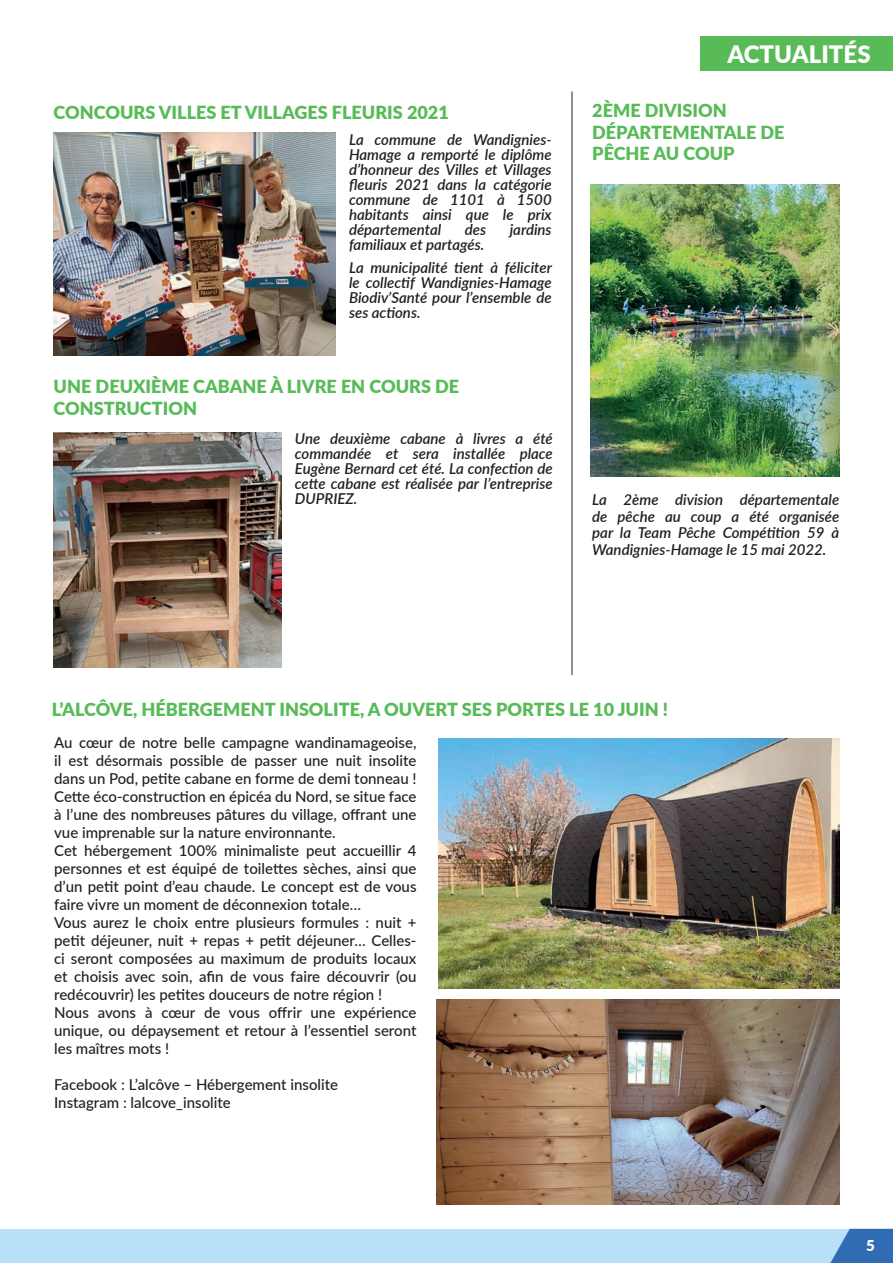
<style>
.page{position:relative;width:893px;height:1263px;background:#fff}
.page>*{position:absolute;margin:0;border:0;box-sizing:border-box;transform-origin:0 0}
.t1{font:900 24px "Lato";color:#fff}
.t2{font:900 18px/21.6px "Lato";color:#58bb58}
.t3{font:500 15px/18px "Lato";color:#231f20}
.t4{font:italic 600 15px/15px "Lato";color:#231f20;text-align:justify}
.t5{font:900 15px "Lato";color:#fff}
</style>
<div class="page">
<div style="left:0;top:1228px;width:892px;height:34px;background:#b8e1f7"></div>
<img style="left:590px;top:185px;width:249px;height:291px">
<img style="left:436px;top:999px;width:403px;height:204px">
<img style="left:438px;top:738px;width:401px;height:250px">
<div style="left:700px;top:37px;width:192px;height:34px;background:#58bb58"></div>
<hr style="left:571px;top:91px;width:1px;height:584px;background:#231f20">
<img style="left:54px;top:132px;width:281px;height:223px">
<img style="left:54px;top:433px;width:227px;height:234px">
<svg style="left:823px;top:1228px;width:70px;height:35px"></svg>
<p class="t2" style="left:54px;top:101px;width:396px">CONCOURS VILLES ET VILLAGES FLEURIS 2021</p>
<p class="t4" style="left:349px;top:131px;width:204px">La commune de Wandignies-Hamage a remporté le diplôme d’honneur des Villes et Villages fleuris 2021 dans la catégorie commune de 1101 à 1500 habitants ainsi que le prix départemental</p>
<p class="t4" style="left:464px;top:221px;width:23px">des</p>
<p class="t4" style="left:509px;top:221px;width:43px">jardins</p>
<p class="t4" style="left:349px;top:232px;width:204px;line-height:23.5px">familiaux et partagés.<br>La municipalité tient à féliciter</p>
<p class="t4" style="left:349px;top:274px;width:204px">le collectif Wandignies-Hamage Biodiv’Santé pour l’ensemble de ses actions.</p>
<p class="t2" style="left:54px;top:375px;width:407px">UNE DEUXIÈME CABANE À LIVRE EN COURS DE<br>CONSTRUCTION</p>
<p class="t4" style="left:295px;top:430px;width:259px">Une deuxième cabane à livres a été commandée et sera installée place Eugène Bernard cet été. La confection de cette cabane est réalisée par l’entreprise DUPRIEZ.</p>
<h1 class="t1" style="left:727px;top:36px;width:145px">ACTUALITÉS</h1>
<p class="t2" style="left:592px;top:99px;width:194px">2ÈME DIVISION<br>DÉPARTEMENTALE DE<br>PÊCHE AU COUP</p>
<p class="t4" style="left:592px;top:490px;width:248px;line-height:16.5px">La 2ème division départementale de pêche au coup a été organisée par la Team Pêche Compétition 59 à Wandignies-Hamage le 15 mai 2022.</p>
<p class="t2" style="left:52px;top:697px;width:617px">L’ALCÔVE, HÉBERGEMENT INSOLITE, A OUVERT SES PORTES LE 10 JUIN !</p>
<p class="t3" style="left:54px;top:732px;width:364px">Au cœur de notre belle campagne wandinamageoise, il est désormais possible de passer une nuit insolite dans un Pod, petite cabane en forme de demi tonneau !<br>Cette éco-construction en épicéa du Nord, se situe face à l’une des nombreuses pâtures du village, offrant une vue imprenable sur la nature environnante.<br>Cet hébergement 100% minimaliste peut accueillir 4 personnes et est équipé de toilettes sèches, ainsi que d’un petit point d’eau chaude. Le concept est de vous faire vivre un moment de déconnexion totale…<br>Vous aurez le choix entre plusieurs formules : nuit + petit déjeuner, nuit + repas + petit déjeuner… Celles&shy;ci seront composées au maximum de produits locaux et choisis avec soin, afin de vous faire découvrir (ou redécouvrir) les petites douceurs de notre région !<br>Nous avons à cœur de vous offrir une expérience unique, ou dépaysement et retour à l’essentiel seront les maîtres mots !</p>
<p class="t3" style="left:54px;top:1074px;width:285px">Facebook : L’alcôve – Hébergement insolite<br>Instagram : lalcove_insolite</p>
<p class="t5" style="left:865px;top:1233px;width:10px">5</p>
</div>
